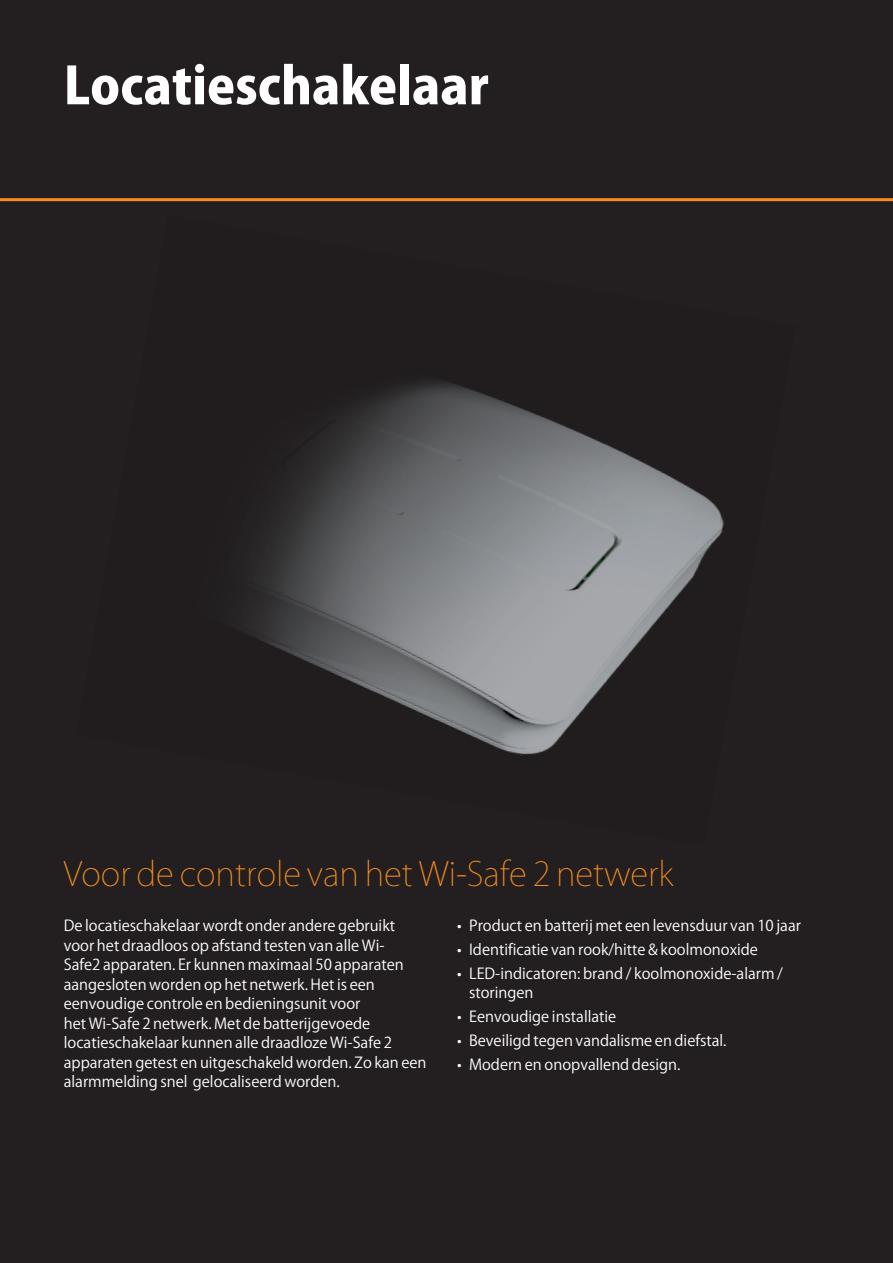
<style>
.page{position:relative;width:893px;height:1263px;background:#231f20}
.page>*{position:absolute;margin:0;border:0;box-sizing:border-box;transform-origin:0 0}
.t1{font:800 50.25px "Koz Go Pro";color:#fff}
.t2{font:200 33px "Koz Go Pro";color:#f68e1e}
.t3{font:15px/19.5px "Koz Go Pro";color:#fff}
</style>
<div class="page">
<hr style="left:0;top:198px;width:893px;height:3px;background:#f68e1e">
<img style="left:248px;top:382px;width:476px;height:373px">
<p class="t1" style="left:64px;top:53px;width:427px">Locatieschakelaar</p>
<p class="t2" style="left:64px;top:852px;width:611px">Voor de controle van het Wi-Safe 2 netwerk</p>
<p class="t3" style="left:64px;top:916px;width:364px">De locatieschakelaar wordt onder andere gebruikt voor het draadloos op afstand testen van alle Wi-<br>Safe2 apparaten. Er kunnen maximaal 50 apparaten aangesloten worden op het netwerk. Het is een eenvoudige controle en bedieningsunit voor<br>het Wi-Safe 2 netwerk. Met de batterijgevoede locatieschakelaar kunnen alle draadloze Wi-Safe 2 apparaten getest en uitgeschakeld worden. Zo kan een alarmmelding snel gelocaliseerd worden.</p>
<p class="t3" style="left:457px;top:916px;width:345px">• Product en batterij met een levensduur van 10 jaar</p>
<p class="t3" style="left:457px;top:940px;width:302px">• Identificatie van rook/hitte &amp; koolmonoxide</p>
<p class="t3" style="left:469px;top:964px;width:315px;text-indent:-12px">• LED-indicatoren: brand / koolmonoxide-alarm / storingen</p>
<p class="t3" style="left:457px;top:1007px;width:161px">• Eenvoudige installatie</p>
<p class="t3" style="left:457px;top:1031px;width:271px">• Beveiligd tegen vandalisme en diefstal.</p>
<p class="t3" style="left:457px;top:1055px;width:225px">• Modern en onopvallend design.</p>
</div>
